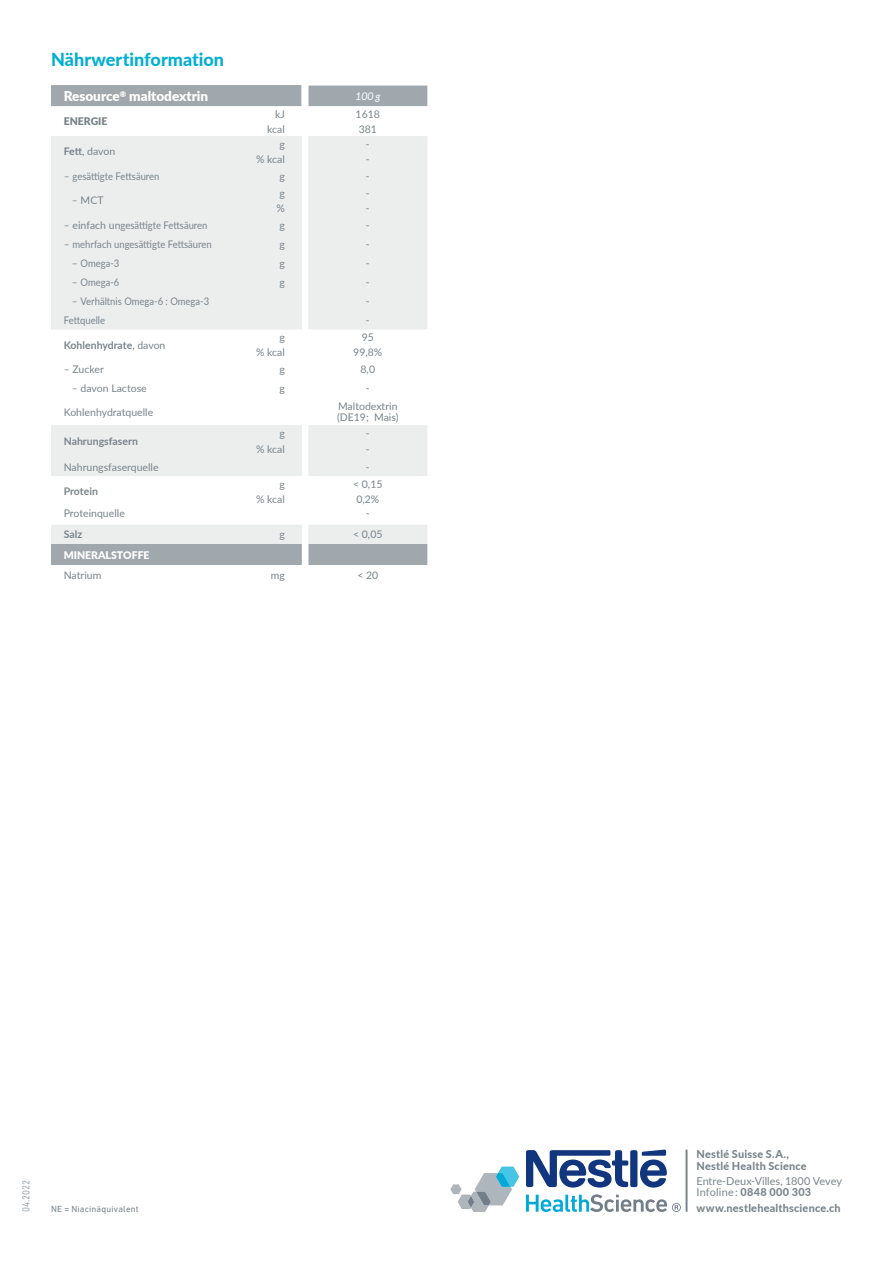
<style>
.page{position:relative;width:893px;height:1263px;background:#fff}
.page>*{position:absolute;margin:0;border:0;box-sizing:border-box;transform-origin:0 0}
.t1{font:800 18px "Lato";color:#01afd2}
.t2{font:900 13.5px "Lato";color:#fff}
.t3{font:800 10.95px/11.2px "Lato";letter-spacing:.02em;color:#79848a}
.t4{font:10.95px/11.2px "Lato";letter-spacing:-.005em;color:#79848a}
.t5{font:10.5px/10.5px "Lato";color:#79848a}
.t6{font:700 10.5px "Lato";color:#79848a}
.t7{font:900 10.5px "Lato";color:#fff}
.t8{font:10.5px "Lato";color:#79848a;scale:.9 1}
.t9{font:900 10.5px "Lato";color:#79848a}
.t10{font:italic 10.5px "Lato";color:#fff}
.t11{font:10.35px "DIN Next LT Pro";color:#a0a8ae;scale:.89 1}
.t12{font:9px "DIN Next LT Pro";letter-spacing:.02em;color:#79848a}
.s1{font-weight:700}
.s2{font-weight:400}
.s3{font-weight:800}
</style>
<div class="page">
<div style="left:51px;top:85px;width:376px;height:21px;background:#a0a8ae"></div>
<div style="left:51px;top:544px;width:376px;height:21px;background:#a0a8ae"></div>
<svg style="left:51px;top:136px;width:376px;height:408px;fill:#eceeee"></svg>
<svg style="left:302px;top:85px;width:6px;height:21px"></svg>
<hr style="left:308px;top:85px;width:119px;height:1px;background:#fff">
<svg style="left:450px;top:1166px;width:69px;height:46px"></svg>
<svg style="left:526px;top:1149px;width:141px;height:38px"></svg>
<svg style="left:526px;top:1194px;width:155px;height:18px"></svg>
<hr style="left:686px;top:1149px;width:1px;height:63px;background:#75838a">
<h1 class="t1" style="left:51px;top:46px;width:174px">Nährwertinformation</h1>
<p class="t2" style="left:64px;top:86px;width:146px">Resource<sup>®</sup> maltodextrin</p>
<p class="t10" style="left:355px;top:90px;width:27px">100 g</p>
<p class="t9" style="left:64px;top:114px;width:45px">ENERGIE</p>
<p class="t5" style="left:275px;top:108px;width:11px">kJ</p>
<p class="t5" style="left:356px;top:108px;width:26px">1618</p>
<p class="t5" style="left:267px;top:123px;width:19px">kcal</p>
<p class="t5" style="left:359px;top:123px;width:20px">381</p>
<p class="t5" style="left:64px;top:146px;width:53px"><span class="s1">Fett</span>, davon</p>
<p class="t5" style="left:279px;top:138px;width:7px">g</p>
<p class="t5" style="left:366px;top:138px;width:5px">-</p>
<p class="t5" style="left:256px;top:153px;width:30px">% kcal</p>
<p class="t5" style="left:366px;top:153px;width:5px">-</p>
<p class="t5" style="left:64px;top:170px;width:97px">– gesättigte Fettsäuren</p>
<p class="t5" style="left:279px;top:170px;width:7px">g</p>
<p class="t5" style="left:366px;top:170px;width:5px">-</p>
<p class="t5" style="left:72px;top:195px;width:33px">– MCT</p>
<p class="t5" style="left:279px;top:187px;width:7px">g</p>
<p class="t5" style="left:366px;top:187px;width:5px">-</p>
<p class="t5" style="left:276px;top:202px;width:10px">%</p>
<p class="t5" style="left:366px;top:202px;width:5px">-</p>
<p class="t5" style="left:64px;top:219px;width:145px">– einfach ungesättigte Fettsäuren</p>
<p class="t5" style="left:279px;top:219px;width:7px">g</p>
<p class="t5" style="left:366px;top:219px;width:5px">-</p>
<p class="t5" style="left:64px;top:238px;width:149px">– mehrfach ungesättigte Fettsäuren</p>
<p class="t5" style="left:279px;top:238px;width:7px">g</p>
<p class="t5" style="left:366px;top:238px;width:5px">-</p>
<p class="t5" style="left:72px;top:257px;width:49px">– Omega-3</p>
<p class="t5" style="left:279px;top:257px;width:7px">g</p>
<p class="t5" style="left:366px;top:257px;width:5px">-</p>
<p class="t5" style="left:72px;top:276px;width:49px">– Omega-6</p>
<p class="t5" style="left:279px;top:276px;width:7px">g</p>
<p class="t5" style="left:366px;top:276px;width:5px">-</p>
<p class="t5" style="left:72px;top:296px;width:139px">– Verhältnis Omega-6 : Omega-3</p>
<p class="t5" style="left:366px;top:296px;width:5px">-</p>
<p class="t8" style="left:64px;top:313px;width:47px">Fettquelle</p>
<p class="t5" style="left:366px;top:315px;width:5px">-</p>
<p class="t6" style="left:64px;top:337px;width:103px">Kohlenhydrate<span class="s2">, davon</span></p>
<p class="t5" style="left:279px;top:332px;width:7px">g</p>
<p class="t5" style="left:362px;top:332px;width:14px">95</p>
<p class="t5" style="left:256px;top:347px;width:30px">% kcal</p>
<p class="t5" style="left:353px;top:347px;width:31px">99,8%</p>
<p class="t5" style="left:64px;top:364px;width:42px">– Zucker</p>
<p class="t5" style="left:279px;top:364px;width:7px">g</p>
<p class="t5" style="left:361px;top:364px;width:16px">8,0</p>
<p class="t5" style="left:72px;top:383px;width:76px">– davon Lactose</p>
<p class="t5" style="left:279px;top:383px;width:7px">g</p>
<p class="t5" style="left:366px;top:383px;width:5px">-</p>
<p class="t5" style="left:64px;top:406px;width:91px">Kohlenhydratquelle</p>
<p class="t5" style="left:337px;top:401px;width:63px">Maltodextrin (DE19; Mais)</p>
<p class="t6" style="left:64px;top:434px;width:76px">Nahrungsfasern</p>
<p class="t5" style="left:279px;top:427px;width:7px">g</p>
<p class="t5" style="left:366px;top:427px;width:5px">-</p>
<p class="t5" style="left:256px;top:443px;width:30px">% kcal</p>
<p class="t5" style="left:366px;top:443px;width:5px">-</p>
<p class="t5" style="left:64px;top:461px;width:96px">Nahrungsfaserquelle</p>
<p class="t5" style="left:366px;top:461px;width:5px">-</p>
<p class="t6" style="left:64px;top:484px;width:36px">Protein</p>
<p class="t5" style="left:279px;top:478px;width:7px">g</p>
<p class="t5" style="left:353px;top:478px;width:31px">&lt; 0,15</p>
<p class="t5" style="left:256px;top:493px;width:30px">% kcal</p>
<p class="t5" style="left:356px;top:493px;width:24px">0,2%</p>
<p class="t5" style="left:64px;top:508px;width:63px">Proteinquelle</p>
<p class="t5" style="left:366px;top:508px;width:5px">-</p>
<p class="t6" style="left:64px;top:527px;width:20px">Salz</p>
<p class="t5" style="left:279px;top:529px;width:7px">g</p>
<p class="t5" style="left:353px;top:529px;width:31px">&lt; 0,05</p>
<p class="t7" style="left:64px;top:547px;width:87px">MINERALSTOFFE</p>
<p class="t5" style="left:64px;top:569px;width:39px">Natrium</p>
<p class="t5" style="left:271px;top:569px;width:16px">mg</p>
<p class="t5" style="left:357px;top:569px;width:22px">&lt; 20</p>
<p class="t11" style="left:20px;top:1212px;width:37px;rotate:-90deg">04.2022</p>
<p class="t12" style="left:51px;top:1203px;width:89px">NE = Niacinäquivalent</p>
<p class="t3" style="left:696px;top:1148px;width:112px">Nestlé Suisse S.A.,<br>Nestlé Health Science</p>
<p class="t4" style="left:696px;top:1175px;width:147px">Entre-Deux-Villes, 1800 Vevey<br>Infoline : <span class="s3">0848 000 303</span></p>
<p class="t3" style="left:696px;top:1201px;width:146px">www.nestlehealthscience.ch</p>
</div>
